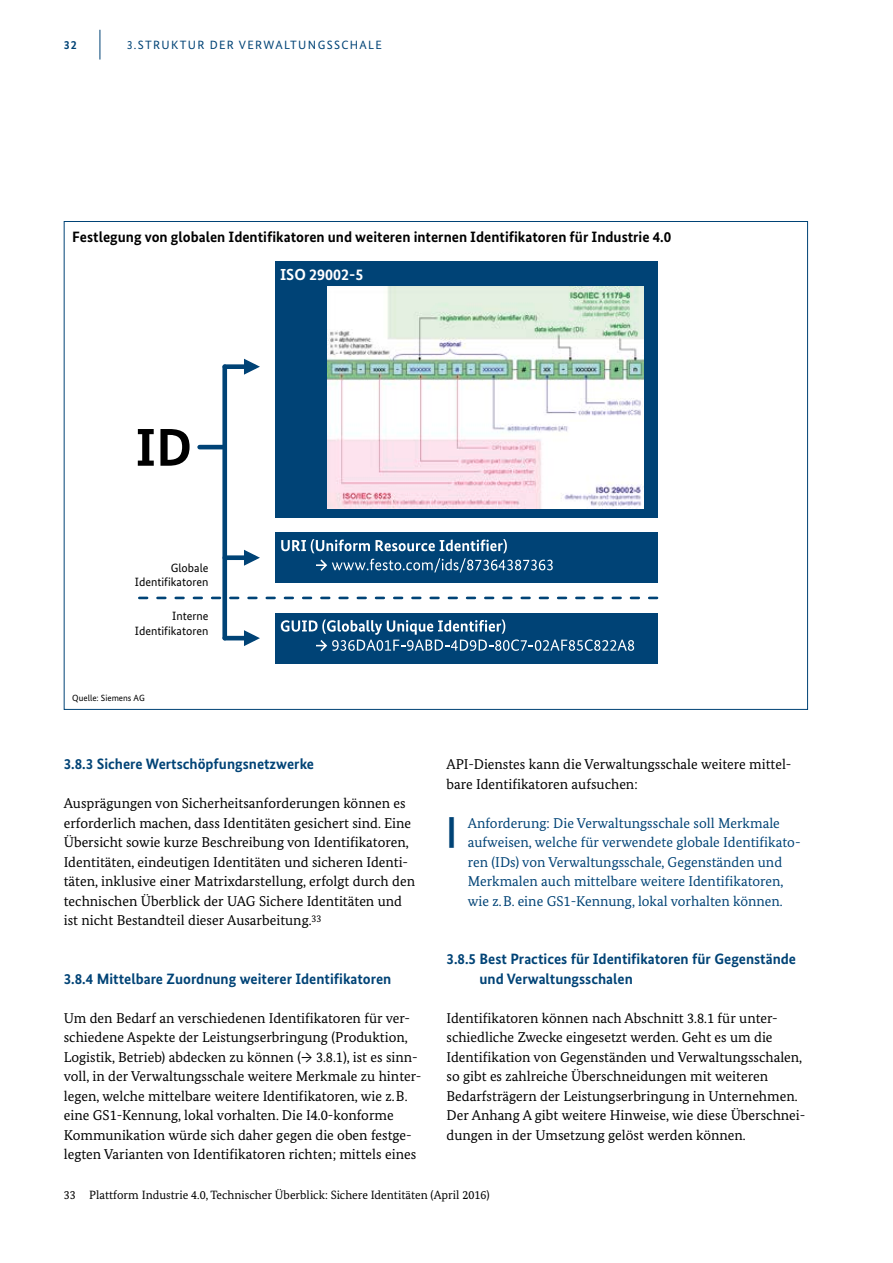
<style>
.page{position:relative;width:893px;height:1263px;background:#fff}
.page>*{position:absolute;margin:0;border:0;box-sizing:border-box;transform-origin:0 0}
.t1{font:700 53.25px "Bundes Sans";color:#000}
.t2{font:700 34.5px "Bundes Sans";color:#004376;scale:1.3 1}
.t3{font:700 15.9px "Bundes Sans";color:#fff}
.t4{font:700 15px/19.5px "Bundes Sans";color:#004376}
.t5{font:700 15px "Bundes Sans";color:#000}
.t6{font:14.25px/19.5px "Bundes Serif";color:#000}
.t7{font:14.25px/19.5px "Bundes Serif";color:#004376}
.t8{font:12px "Bundes Serif";color:#000}
.t9{font:12px/14.4px "Bundes Sans";color:#000;text-align:right}
.t10{font:12px "Bundes Sans";letter-spacing:.11em;color:#004376}
.t11{font:700 12px "Bundes Sans";color:#004376}
.t12{font:9px "Bundes Sans";color:#000}
</style>
<div class="page">
<hr style="left:100px;top:30px;width:1px;height:30px;background:#004376">
<svg style="left:139px;top:597px;width:518px;height:2px"></svg>
<div style="left:275px;top:261px;width:382px;height:256px;background:#004376"></div>
<div style="left:275px;top:533px;width:382px;height:50px;background:#004376"></div>
<svg style="left:281px;top:539px;width:272px;height:33px"></svg>
<div style="left:275px;top:613px;width:382px;height:50px;background:#004376"></div>
<svg style="left:281px;top:619px;width:353px;height:32px"></svg>
<hr style="left:200px;top:445px;width:25px;height:4px;background:#004376">
<div style="left:222px;top:367px;width:5px;height:271px;background:#004376"></div>
<div style="left:225px;top:364px;width:29px;height:5px;background:#004376"></div>
<svg style="left:244px;top:359px;width:16px;height:16px"></svg>
<div style="left:225px;top:555px;width:29px;height:5px;background:#004376"></div>
<svg style="left:244px;top:550px;width:16px;height:16px"></svg>
<hr style="left:225px;top:636px;width:29px;height:4px;background:#004376">
<svg style="left:244px;top:630px;width:16px;height:16px"></svg>
<img style="left:327px;top:286px;width:316px;height:223px">
<p class="t11" style="left:64px;top:37px;width:15px">32</p>
<p class="t10" style="left:127px;top:37px;width:257px">3.STRUKTUR DER VERWALTUNGSSCHALE</p>
<p class="t5" style="left:72px;top:228px;width:600px">Festlegung von globalen Identifikatoren und weiteren internen Identifikatoren für Industrie 4.0</p>
<p class="t3" style="left:280px;top:264px;width:85px">ISO 29002-5</p>
<p class="t1" style="left:135px;top:415px;width:58px">ID</p>
<p class="t9" style="left:135px;top:560px;width:75px">Globale<br>Identifikatoren</p>
<p class="t9" style="left:135px;top:609px;width:75px">Interne<br>Identifikatoren</p>
<p class="t12" style="left:72px;top:692px;width:74px">Quelle: Siemens AG</p>
<h4 class="t4" style="left:64px;top:754px;width:252px">3.8.3 Sichere Wertschöpfungsnetzwerke</h4>
<p class="t6" style="left:64px;top:794px;width:353px">Ausprägungen von Sicherheitsanforderungen können es erforderlich machen, dass Identitäten gesichert sind. Eine Übersicht sowie kurze Beschreibung von Identifikatoren, Identitäten, eindeutigen Identitäten und sicheren Identi&shy;täten, inklusive einer Matrixdarstellung, erfolgt durch den technischen Überblick der UAG Sichere Identitäten und ist nicht Bestandteil dieser Ausarbeitung.<sup>33</sup></p>
<h4 class="t4" style="left:64px;top:969px;width:329px">3.8.4 Mittelbare Zuordnung weiterer Identifikatoren</h4>
<p class="t6" style="left:64px;top:1008px;width:359px">Um den Bedarf an verschiedenen Identifikatoren für ver&shy;schiedene Aspekte der Leistungserbringung (Produktion, Logistik, Betrieb) abdecken zu können (→ 3.8.1), ist es sinn&shy;voll, in der Verwaltungsschale weitere Merkmale zu hinter&shy;legen, welche mittelbare weitere Identifikatoren, wie z.B. eine GS1-Kennung, lokal vorhalten. Die I4.0-konforme Kommunikation würde sich daher gegen die oben festge&shy;legten Varianten von Identifikatoren richten; mittels eines</p>
<p class="t6" style="left:446px;top:755px;width:346px">API-Dienstes kann die Verwaltungsschale weitere mittel&shy;bare Identifikatoren aufsuchen:</p>
<p class="t2" style="left:446px;top:810px;width:10px">|</p>
<p class="t7" style="left:468px;top:813px;width:334px">Anforderung: Die Verwaltungsschale soll Merkmale aufweisen, welche für verwendete globale Identifikato&shy;ren (IDs) von Verwaltungsschale, Gegenständen und Merkmalen auch mittelbare weitere Identifikatoren, wie z.B. eine GS1-Kennung, lokal vorhalten können.</p>
<h4 class="t4" style="left:479px;top:949px;width:318px;text-indent:-33px">3.8.5 Best Practices für Identifikatoren für Gegenstände und Verwaltungsschalen</h4>
<p class="t6" style="left:446px;top:1008px;width:360px">Identifikatoren können nach Abschnitt 3.8.1 für unter&shy;schiedliche Zwecke eingesetzt werden. Geht es um die Identifikation von Gegenständen und Verwaltungsschalen, so gibt es zahlreiche Überschneidungen mit weiteren Bedarfsträgern der Leistungserbringung in Unternehmen.<br>Der Anhang A gibt weitere Hinweise, wie diese Überschnei&shy;dungen in der Umsetzung gelöst werden können.</p>
<p class="t8" style="left:64px;top:1188px;width:427px">33 Plattform Industrie 4.0, Technischer Überblick: Sichere Identitäten (April 2016)</p>
</div>
